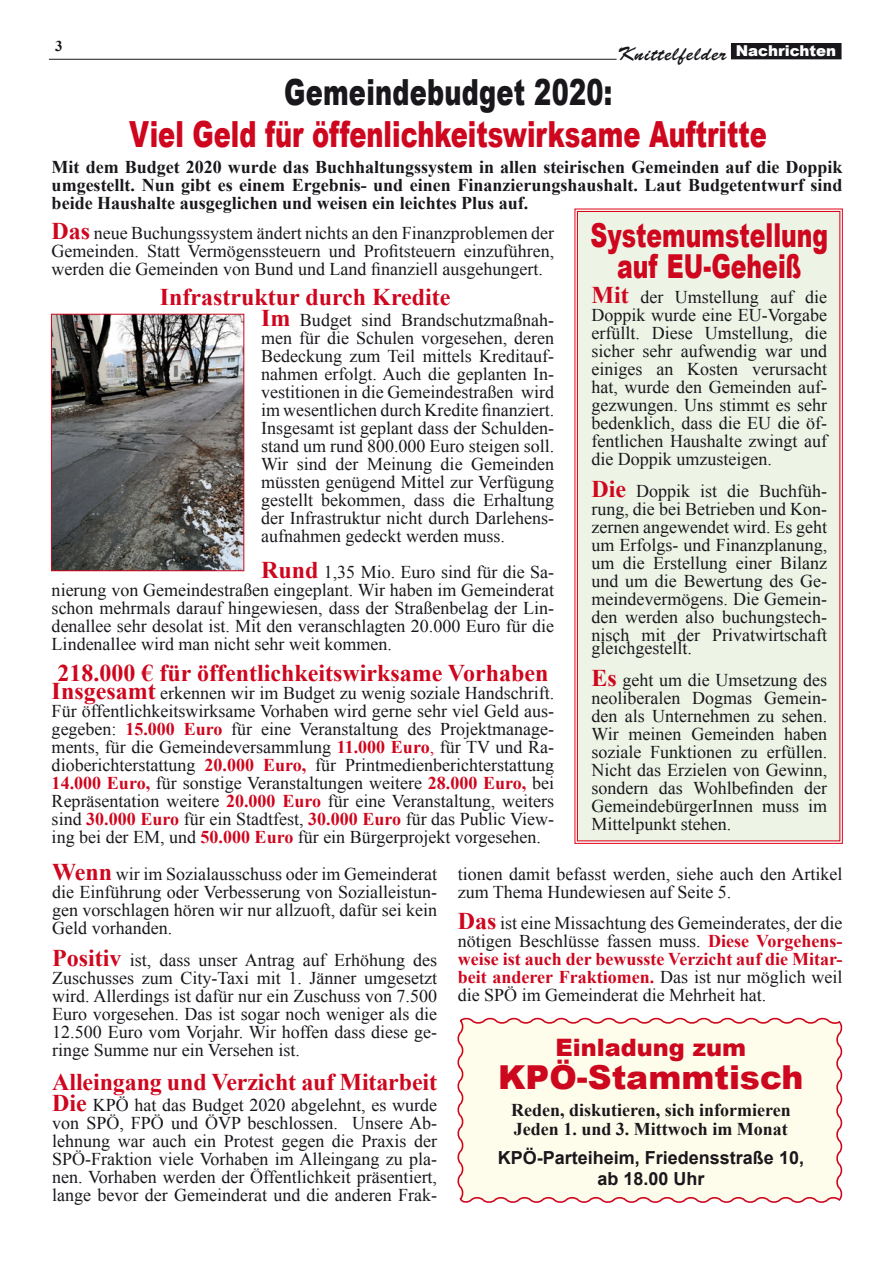
<style>
.page{position:relative;width:893px;height:1263px;background:#fff}
.page>*{position:absolute;margin:0;border:0;box-sizing:border-box;transform-origin:0 0}
.t1{font:900 36px "Arial";color:#ce061e;scale:.71 1}
.t2{font:900 36px "Arial";letter-spacing:.01em;color:#1a171c;scale:.71 1}
.t3{font:900 33px/31.5px "Arial";color:#ce061e;text-align:center;scale:.71 1}
.t4{font:900 33px "Arial";color:#cd071e}
.t5{font:700 24px "Times New Roman";color:#ce061e}
.t6{font:900 24px "Arial";color:#cd071e}
.t7{font:19.5px "Brush Script Std";letter-spacing:.05em;color:#1a171c}
.t8{font:18px/18px "Times New Roman";color:#1a171c;text-align:justify}
.t9{font:700 18px/18px "Times New Roman";color:#1a171c;text-align:justify}
.t10{font:700 18px "Arial";color:#1a171c}
.t11{font:900 15px "Arial";color:#fff}
.t12{font:700 15px "Times New Roman";color:#1a171c}
.s1{font-weight:700;font-size:24px;color:#ce061e}
.s2{font-weight:700;color:#ce061e}
.s3{color:#ce061e}
</style>
<div class="page">
<div style="left:731px;top:44px;width:110px;height:15px;background:#1a171c"></div>
<div style="left:731px;top:43px;width:110px;height:16px;border:1px solid #1a171c"></div>
<hr style="left:49px;top:59px;width:568px;height:1px;background:#1a171c">
<div style="left:574px;top:208px;width:269px;height:636px;background:#edf4e6"></div>
<div style="left:577px;top:211px;width:263px;height:630px;border:1px solid #e2001a"></div>
<img style="left:53px;top:316px;width:189px;height:253px">
<div style="left:51px;top:314px;width:193px;height:257px;border:1px solid #ce061e"></div>
<svg style="left:457px;top:1017px;width:386px;height:186px;background:#fcf5e5"></svg>
<p class="t12" style="left:55px;top:35px;width:9px">3</p>
<p class="t7" style="left:618px;top:42px;width:111px">Knittelfelder</p>
<p class="t11" style="left:736px;top:40px;width:102px">Nachrichten</p>
<p class="t2" style="left:284px;top:66px;width:464px">Gemeindebudget 2020:</p>
<p class="t1" style="left:129px;top:108px;width:900px">Viel Geld für öffenlichkeitswirksame Auftritte</p>
<p class="t9" style="left:52px;top:157px;width:792px">Mit dem Budget 2020 wurde das Buchhaltungssystem in allen steirischen Gemeinden auf die Doppik umgestellt. Nun gibt es einem Ergebnis- und einen Finanzierungshaushalt. Laut Budgetentwurf sind beide Haushalte ausgeglichen und weisen ein leichtes Plus auf.</p>
<p class="t8" style="left:52px;top:223px;width:504px"><span class="s1">Das</span> neue Buchungssystem ändert nichts an den Finanzproblemen der Gemeinden. Statt Vermögenssteuern und Profitsteuern einzuführen, werden die Gemeinden von Bund und Land finanziell ausgehungert.</p>
<p class="t5" style="left:160px;top:280px;width:292px">Infrastruktur durch Kredite</p>
<p class="t8" style="left:261px;top:310px;width:295px"><span class="s1">Im</span> Budget sind Brandschutzmaßnah&shy;men für die Schulen vorgesehen, deren Bedeckung zum Teil mittels Kreditauf&shy;nahmen erfolgt. Auch die geplanten In&shy;vestitionen in die Gemeindestraßen wird im wesentlichen durch Kredite finanziert.<br>Insgesamt ist geplant dass der Schulden&shy;stand um rund 800.000 Euro steigen soll.<br>Wir sind der Meinung die Gemeinden müssten genügend Mittel zur Verfügung gestellt bekommen, dass die Erhaltung der Infrastruktur nicht durch Darlehens&shy;aufnahmen gedeckt werden muss.</p>
<p class="t8" style="left:52px;top:562px;width:504px;text-indent:209px"><span class="s1">Rund</span> 1,35 Mio. Euro sind für die Sa&shy;nierung von Gemeindestraßen eingeplant. Wir haben im Gemeinderat schon mehrmals darauf hingewiesen, dass der Straßenbelag der Lin&shy;denallee sehr desolat ist. Mit den veranschlagten 20.000 Euro für die Lindenallee wird man nicht sehr weit kommen.</p>
<p class="t5" style="left:57px;top:656px;width:492px">218.000 € für öffentlichkeitswirksame Vorhaben</p>
<p class="t8" style="left:52px;top:684px;width:504px"><span class="s1">Insgesamt</span> erkennen wir im Budget zu wenig soziale Handschrift.<br>Für öffentlichkeitswirksame Vorhaben wird gerne sehr viel Geld aus&shy;gegeben: <span class="s2">15.000 Euro</span> für eine Veranstaltung des Projektmanage&shy;ments, für die Gemeindeversammlung <span class="s2">11.000 Euro</span><span class="s3">,</span> für TV und Ra&shy;dioberichterstattung <span class="s2">20.000 Euro,</span> für Printmedienberichterstattung <span class="s2">14.000 Euro,</span> für sonstige Veranstaltungen weitere <span class="s2">28.000 Euro,</span> bei Repräsentation weitere <span class="s2">20.000 Euro</span> für eine Veranstaltung, weiters sind <span class="s2">30.000 Euro</span> für ein Stadtfest, <span class="s2">30.000 Euro</span> für das Public View&shy;ing bei der EM, und <span class="s2">50.000 Euro</span> für ein Bürgerprojekt vorgesehen.</p>
<p class="t3" style="left:590px;top:218px;width:336px">Systemumstellung auf EU-Geheiß</p>
<p class="t8" style="left:591px;top:288px;width:237px"><span class="s1">Mit</span> der Umstellung auf die Doppik wurde eine EU-Vorgabe erfüllt. Diese Umstellung, die sicher sehr aufwendig war und einiges an Kosten verursacht hat, wurde den Gemeinden auf&shy;gezwungen. Uns stimmt es sehr bedenklich, dass die EU die öf&shy;fentlichen Haushalte zwingt auf die Doppik umzusteigen.</p>
<p class="t8" style="left:591px;top:481px;width:237px"><span class="s1">Die</span> Doppik ist die Buchfüh&shy;rung, die bei Betrieben und Kon&shy;zernen angewendet wird. Es geht um Erfolgs- und Finanzplanung, um die Erstellung einer Bilanz und um die Bewertung des Ge&shy;meindevermögens. Die Gemein&shy;den werden also buchungstech&shy;nisch mit der Privatwirtschaft</p>
<p class="t8" style="left:591px;top:639px;width:102px">gleichgestellt.</p>
<p class="t8" style="left:591px;top:670px;width:237px"><span class="s1">Es</span> geht um die Umsetzung des neoliberalen Dogmas Gemein&shy;den als Unternehmen zu sehen.<br>Wir meinen Gemeinden haben soziale Funktionen zu erfüllen.<br>Nicht das Erzielen von Gewinn, sondern das Wohlbefinden der GemeindebürgerInnen muss im Mittelpunkt stehen.</p>
<p class="t8" style="left:52px;top:865px;width:386px"><span class="s1">Wenn</span> wir im Sozialausschuss oder im Gemeinderat die Einführung oder Verbesserung von Sozialleistun&shy;gen vorschlagen hören wir nur allzuoft, dafür sei kein Geld vorhanden.</p>
<p class="t8" style="left:52px;top:950px;width:386px"><span class="s1">Positiv</span> ist, dass unser Antrag auf Erhöhung des Zuschusses zum City-Taxi mit 1. Jänner umgesetzt wird. Allerdings ist dafür nur ein Zuschuss von 7.500<br>Euro vorgesehen. Das ist sogar noch weniger als die 12.500 Euro vom Vorjahr. Wir hoffen dass diese ge&shy;ringe Summe nur ein Versehen ist.</p>
<p class="t5" style="left:52px;top:1066px;width:386px">Alleingang und Verzicht auf Mitarbeit</p>
<p class="t8" style="left:52px;top:1096px;width:386px"><span class="s1">Die</span> KPÖ hat das Budget 2020 abgelehnt, es wurde von SPÖ, FPÖ und ÖVP beschlossen. Unsere Ab&shy;lehnung war auch ein Protest gegen die Praxis der SPÖ-Fraktion viele Vorhaben im Alleingang zu pla&shy;nen. Vorhaben werden der Öffentlichkeit präsentiert, lange bevor der Gemeinderat und die anderen Frak-</p>
<p class="t8" style="left:458px;top:865px;width:386px">tionen damit befasst werden, siehe auch den Artikel zum Thema Hundewiesen auf Seite 5.</p>
<p class="t8" style="left:458px;top:914px;width:386px"><span class="s1">Das</span> ist eine Missachtung des Gemeinderates, der die nötigen Beschlüsse fassen muss. <span class="s2">Diese Vorgehens&shy;weise ist auch der bewusste Verzicht auf die Mitar&shy;beit anderer Fraktiomen.</span> Das ist nur möglich weil die SPÖ im Gemeinderat die Mehrheit hat.</p>
<p class="t6" style="left:555px;top:1030px;width:192px">Einladung zum</p>
<p class="t4" style="left:498px;top:1053px;width:307px">KPÖ-Stammtisch</p>
<p class="t9" style="left:511px;top:1100px;width:281px">Reden, diskutieren, sich informieren</p>
<p class="t9" style="left:514px;top:1119px;width:275px">Jeden 1. und 3. Mittwoch im Monat</p>
<p class="t10" style="left:498px;top:1145px;width:308px">KPÖ-Parteiheim, Friedensstraße 10,</p>
<p class="t10" style="left:597px;top:1166px;width:109px">ab 18.00 Uhr</p>
</div>
